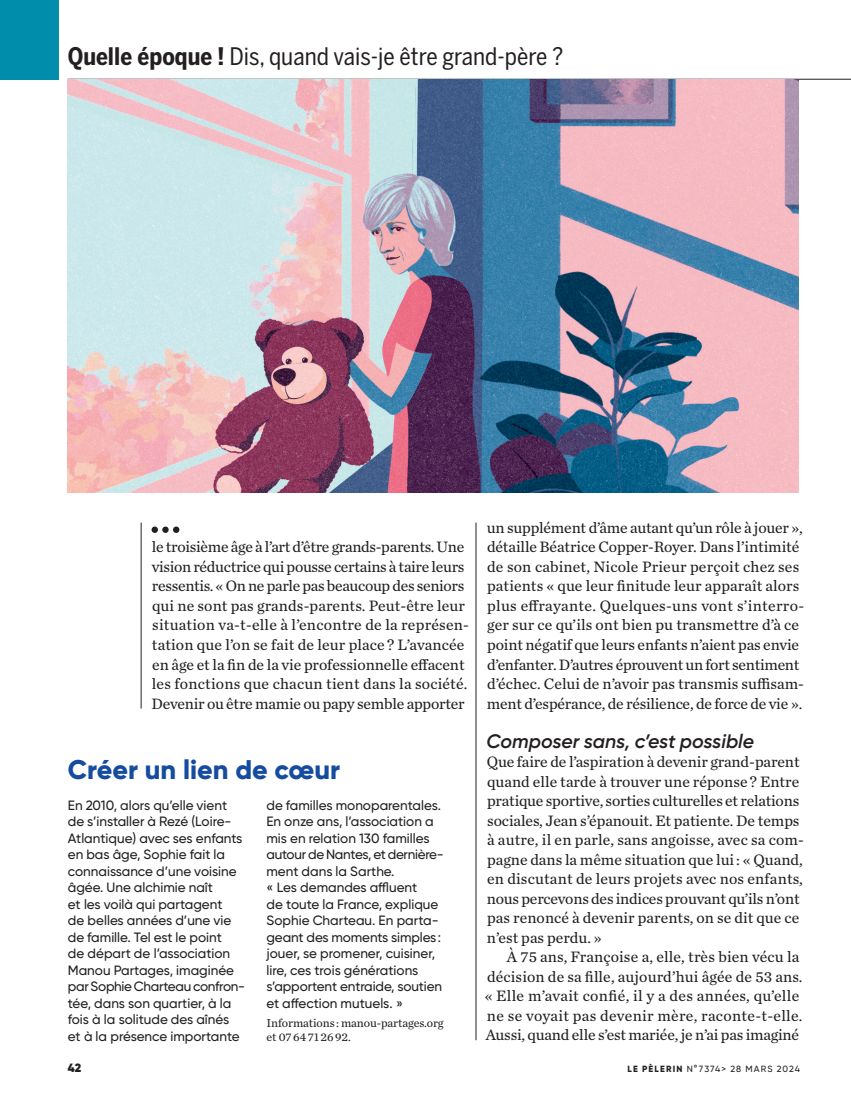
<style>
.page{position:relative;width:851px;height:1102px;background:#fff}
.page>*{position:absolute;margin:0;border:0;box-sizing:border-box;transform-origin:0 0}
.t1{font:800 27px "Gilroy";color:#154c9f}
.t2{font:24px "Benton Sans Condensed";color:#231f20}
.t3{font:italic 600 19.5px "Gilroy";color:#231f20}
.t4{font:15.75px/19.5px "Chronicle Text G2";letter-spacing:-.005em;color:#231f20}
.t5{font:500 13.5px/16.5px "Gilroy";color:#231f20}
.t6{font:12px/13.5px "Chronicle Text G2";letter-spacing:-.01em;color:#231f20}
.t7{font:900 12px "Gilroy";color:#231f20}
.t8{font:500 9px "Gilroy";letter-spacing:.115em;color:#231f20}
.s1{font-weight:700}
.s2{font-weight:800}
</style>
<div class="page">
<hr style="left:68px;top:79px;width:782px;height:1px;background:#231f20">
<div style="left:0;top:0;width:59px;height:79px;background:#008dac"></div>
<img style="left:68px;top:79px;width:730px;height:414px">
<hr style="left:141px;top:522px;width:1px;height:186px;background:#231f20">
<hr style="left:475px;top:522px;width:1px;height:518px;background:#231f20">
<svg style="left:151px;top:526px;width:28px;height:7px"></svg>
<h2 class="t2" style="left:68px;top:41px;width:497px"><span class="s1">Quelle époque !</span> Dis, quand vais-je être grand-père ?</h2>
<p class="t4" style="left:151px;top:536px;width:319px">le troisième âge à l’art d’être grands-parents. Une vision réductrice qui pousse certains à taire leurs ressentis. « On ne parle pas beaucoup des seniors qui ne sont pas grands-parents. Peut-être leur situation va-t-elle à l’encontre de la représen&shy;tation que l’on se fait de leur place ? L’avancée en âge et la fin de la vie professionnelle effacent les fonctions que chacun tient dans la société.<br>Devenir ou être mamie ou papy semble apporter</p>
<h1 class="t1" style="left:68px;top:752px;width:274px">Créer un lien de cœur</h1>
<p class="t5" style="left:68px;top:796px;width:179px">En 2010, alors qu’elle vient de s’installer à Rezé (Loire-<br>Atlantique) avec ses enfants en bas âge, Sophie fait la connaissance d’une voisine âgée. Une alchimie naît<br>et les voilà qui partagent<br>de belles années d’une vie de famille. Tel est le point<br>de départ de l’association<br>Manou Partages, imaginée par Sophie Charteau confron&shy;tée, dans son quartier, à la fois à la solitude des aînés et à la présence importante</p>
<p class="t5" style="left:266px;top:796px;width:179px">de familles monoparentales.<br>En onze ans, l’association a mis en relation 130 familles autour de Nantes, et dernière&shy;ment dans la Sarthe.<br>« Les demandes affluent<br>de toute la France, explique<br>Sophie Charteau. En parta&shy;geant des moments simples: jouer, se promener, cuisiner, lire, ces trois générations s’apportent entraide, soutien et affection mutuels. »</p>
<p class="t6" style="left:266px;top:1016px;width:178px">Informations : manou-partages.org et 07 64 71 26 92.</p>
<p class="t4" style="left:486px;top:517px;width:318px">un supplément d’âme autant qu’un rôle à jouer », détaille Béatrice Copper-Royer. Dans l’intimité de son cabinet, Nicole Prieur perçoit chez ses patients « que leur finitude leur apparaît alors plus effrayante. Quelques-uns vont s’interro&shy;ger sur ce qu’ils ont bien pu transmettre d’à ce point négatif que leurs enfants n’aient pas envie d’enfanter. D’autres éprouvent un fort sentiment d’échec. Celui de n’avoir pas transmis suffisam&shy;ment d’espérance, de résilience, de force de vie ».</p>
<p class="t3" style="left:486px;top:728px;width:269px">Composer sans, c’est possible</p>
<p class="t4" style="left:486px;top:751px;width:318px">Que faire de l’aspiration à devenir grand-parent quand elle tarde à trouver une réponse ? Entre pratique sportive, sorties culturelles et relations sociales, Jean s’épanouit. Et patiente. De temps à autre, il en parle, sans angoisse, avec sa com&shy;pagne dans la même situation que lui : « Quand, en discutant de leurs projets avec nos enfants, nous percevons des indices prouvant qu’ils n’ont pas renoncé à devenir parents, on se dit que ce n’est pas perdu. »</p>
<p class="t4" style="left:484px;top:946px;width:319px;text-indent:22px">À 75 ans, Françoise a, elle, très bien vécu la décision de sa fille, aujourd’hui âgée de 53 ans. « Elle m’avait confié, il y a des années, qu’elle ne se voyait pas devenir mère, raconte-t-elle.<br>Aussi, quand elle s’est mariée, je n’ai pas imaginé</p>
<p class="t7" style="left:68px;top:1059px;width:15px">42</p>
<p class="t8" style="left:627px;top:1062px;width:174px"><span class="s2">LE PÈLERIN</span> N°7374&gt; 28 MARS 2024</p>
</div>
